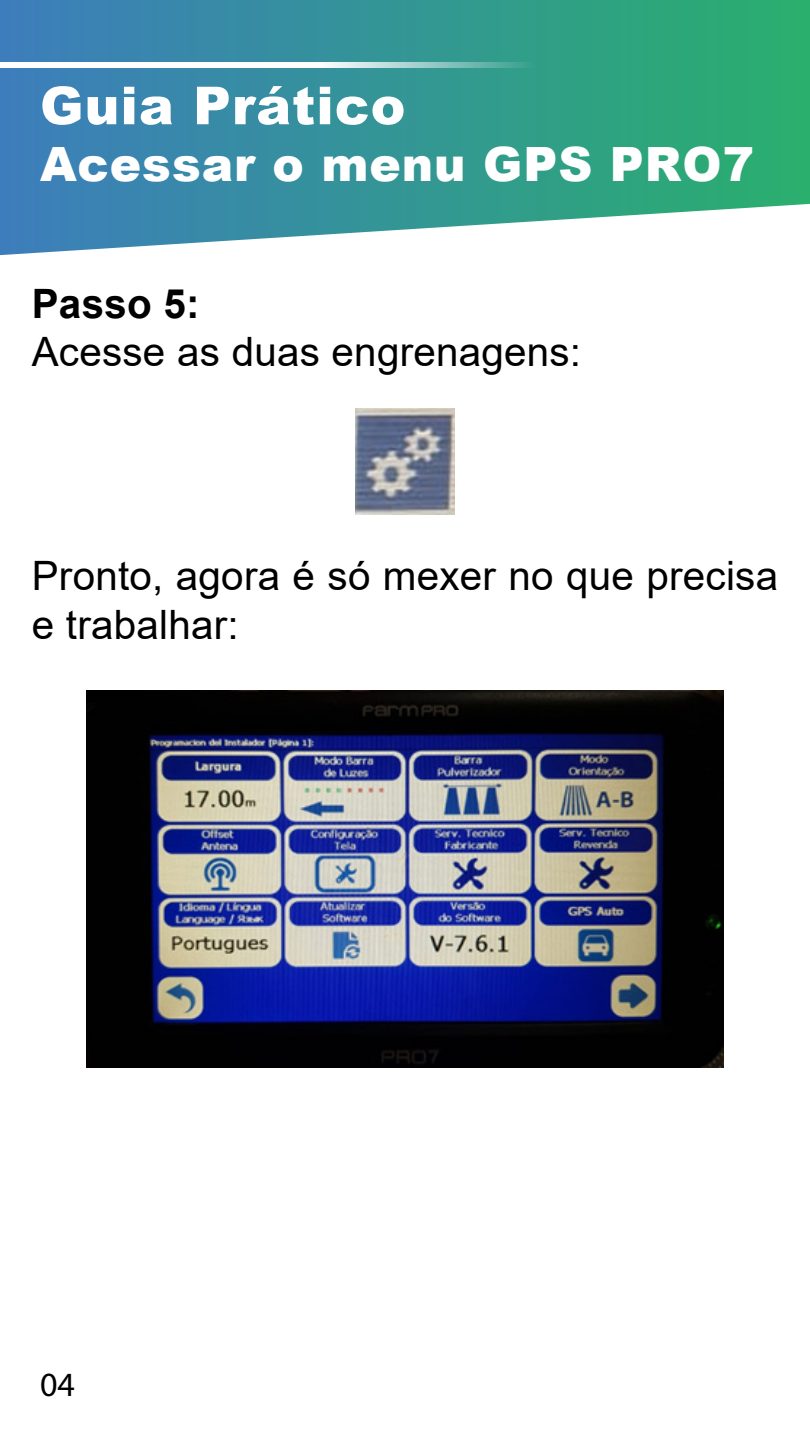
<style>
.page{position:relative;width:810px;height:1440px;background:#fff}
.page>*{position:absolute;margin:0;border:0;box-sizing:border-box;transform-origin:0 0}
.t1{font:900 52.43px "Arial";letter-spacing:.02em;color:#fff}
.t2{font:900 47.25px "Arial";letter-spacing:.02em;color:#fff}
.t3{font:40.5px/48.6px "Arial";letter-spacing:.005em;color:#000}
.t4{font:700 40.5px "Arial";letter-spacing:.005em;color:#000}
.t5{font:34.05px "Myriad Pro";color:#000}
</style>
<div class="page">
<svg style="left:0;top:0;width:810px;height:255px;background:#489fa0"></svg>
<svg style="left:0;top:63px;width:534px;height:5px"></svg>
<img style="left:356px;top:408px;width:98px;height:107px">
<img style="left:87px;top:691px;width:636px;height:376px">
<p class="t1" style="left:40px;top:67px;width:367px">Guia Prático</p>
<p class="t2" style="left:40px;top:130px;width:716px">Acessar o menu GPS PRO7</p>
<p class="t4" style="left:32px;top:275px;width:169px">Passo 5:</p>
<p class="t3" style="left:32px;top:328px;width:551px">Acesse as duas engrenagens:</p>
<p class="t3" style="left:32px;top:552px;width:748px">Pronto, agora é só mexer no que precisa e trabalhar:</p>
<p class="t5" style="left:40px;top:1364px;width:36px">04</p>
</div>
